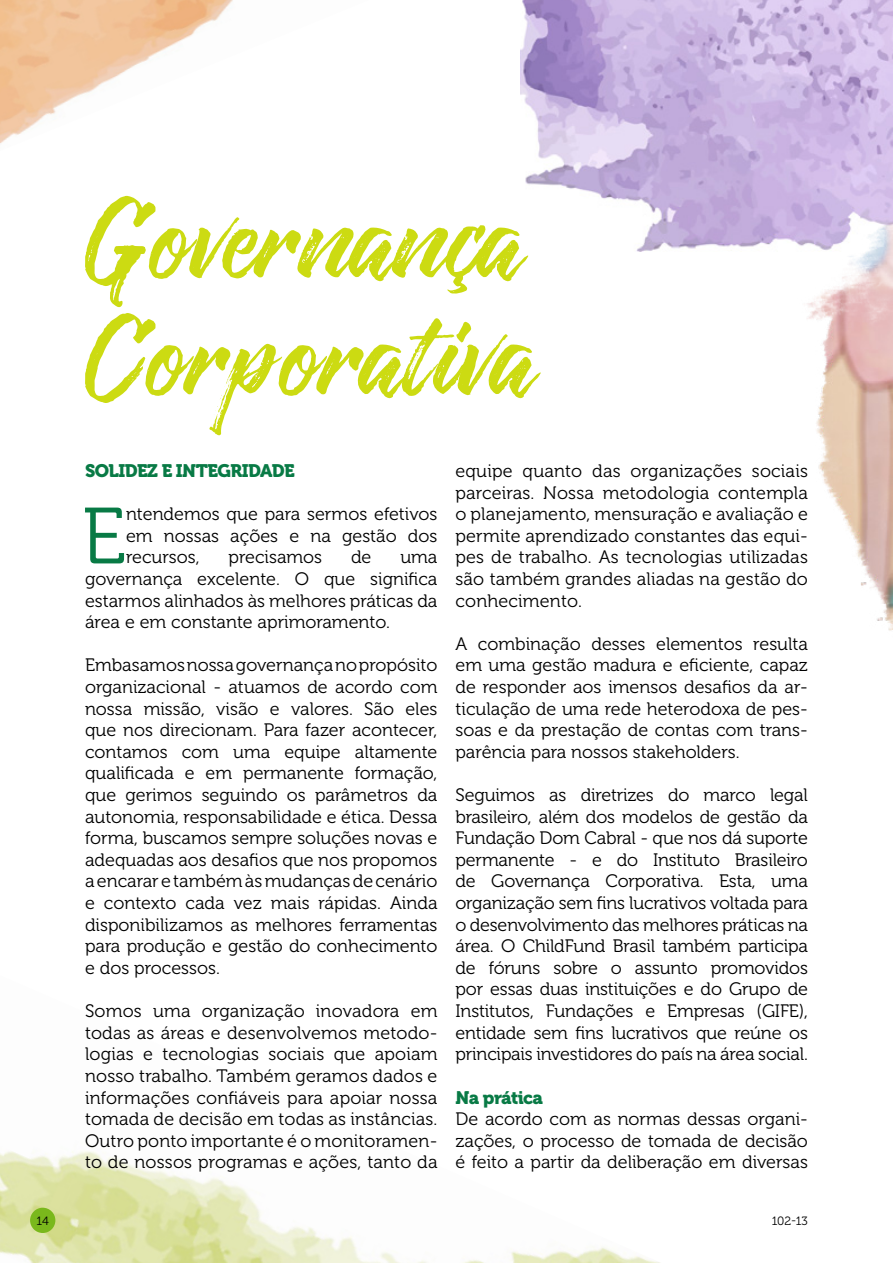
<style>
.page{position:relative;width:893px;height:1263px;background:#fff}
.page>*{position:absolute;margin:0;border:0;box-sizing:border-box;transform-origin:0 0}
.t1{font:127.2px/117px "Twilight Script";letter-spacing:.01em;color:#ccdb12}
.t2{font:79.5px "Museo 300";color:#087a45}
.t3{font:18px/21.6px "Museo 300";color:#000;text-align:justify}
.t4{font:18px "Museo 900";letter-spacing:-.03em;color:#087a45}
.t5{font:12px "Museo 300";letter-spacing:-.015em;color:#000}
</style>
<div class="page">
<img style="left:0;top:0;width:233px;height:144px">
<img style="left:807px;top:252px;width:86px;height:379px">
<img style="left:0;top:1151px;width:660px;height:112px">
<div style="left:30px;top:1208px;width:25px;height:25px;background:#7ab81c;border-radius:50%"></div>
<img style="left:521px;top:0;width:372px;height:252px">
<p class="t5" style="left:37px;top:1214px;width:14px">14</p>
<h1 class="t1" style="left:85px;top:190px;width:452px">Governança<br>Corporativa</h1>
<p class="t4" style="left:85px;top:460px;width:211px">SOLIDEZ E INTEGRIDADE</p>
<h2 class="t2" style="left:82px;top:493px;width:46px">E</h2>
<p class="t3" style="left:126px;top:504px;width:313px">ntendemos que para sermos efetivos em nossas ações e na gestão dos recursos,</p>
<p class="t3" style="left:455px;top:460px;width:354px">equipe quanto das organizações sociais parceiras. Nossa metodologia contempla o planejamento, mensuração e avaliação e permite aprendizado constantes das equi&shy;pes de trabalho. As tecnologias utilizadas são também grandes aliadas na gestão do conhecimento.</p>
<p class="t3" style="left:455px;top:633px;width:354px">A combinação desses elementos resulta em uma gestão madura e eficiente, capaz de responder aos imensos desafios da ar&shy;ticulação de uma rede heterodoxa de pes&shy;soas e da prestação de contas com trans&shy;parência para nossos stakeholders.</p>
<p class="t3" style="left:455px;top:784px;width:354px">Seguimos as diretrizes do marco legal brasileiro, além dos modelos de gestão da Fundação Dom Cabral - que nos dá suporte permanente - e do Instituto Brasileiro de Governança Corporativa. Esta, uma organização sem fins lucrativos voltada para o desenvolvimento das melhores práticas na área. O ChildFund Brasil também participa de fóruns sobre o assunto promovidos por essas duas instituições e do Grupo de Institutos, Fundações e Empresas (GIFE), entidade sem fins lucrativos que reúne os principais investidores do país na área social.</p>
<p class="t4" style="left:455px;top:1087px;width:89px">Na prática</p>
<p class="t3" style="left:455px;top:1108px;width:354px">De acordo com as normas dessas organi&shy;zações, o processo de tomada de decisão é feito a partir da deliberação em diversas</p>
<p class="t3" style="left:228px;top:547px;width:95px">precisamos</p>
<p class="t3" style="left:351px;top:547px;width:22px">de</p>
<p class="t3" style="left:85px;top:547px;width:354px;text-indent:315px">uma governança excelente. O que significa estarmos alinhados às melhores práticas da área e em constante aprimoramento.</p>
<p class="t3" style="left:85px;top:655px;width:354px">Embasamos nossa governança no propósito organizacional - atuamos de acordo com nossa missão, visão e valores. São eles que nos direcionam. Para fazer acontecer, contamos com uma equipe altamente qualificada e em permanente formação, que gerimos seguindo os parâmetros da autonomia, responsabilidade e ética. Dessa forma, buscamos sempre soluções novas e adequadas aos desafios que nos propomos a encarar e também às mudanças de cenário e contexto cada vez mais rápidas. Ainda disponibilizamos as melhores ferramentas para produção e gestão do conhecimento e dos processos.</p>
<p class="t3" style="left:85px;top:1000px;width:354px">Somos uma organização inovadora em todas as áreas e desenvolvemos metodo&shy;logias e tecnologias sociais que apoiam nosso trabalho. Também geramos dados e informações confiáveis para apoiar nossa tomada de decisão em todas as instâncias.<br>Outro ponto importante é o monitoramen&shy;to de nossos programas e ações, tanto da</p>
<p class="t5" style="left:772px;top:1214px;width:38px">102-13</p>
</div>
